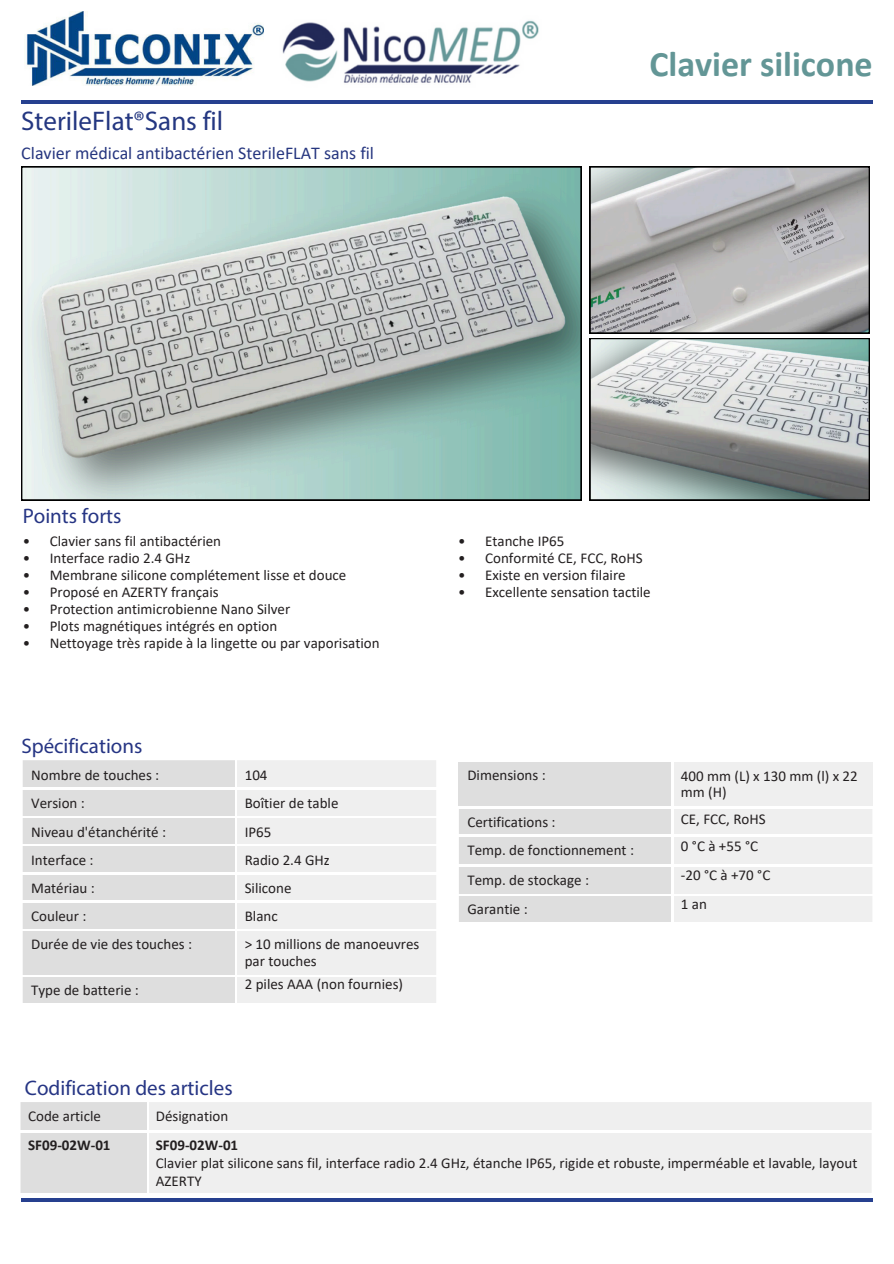
<style>
.page{position:relative;width:894px;height:1264px;background:#fff}
.page>*{position:absolute;margin:0;border:0;box-sizing:border-box;transform-origin:0 0}
.t1{font:700 36px "Calibri";color:#639696}
.t2{font:27px "Myriad Pro";color:#243781}
.t3{font:21px "Myriad Pro";color:#263584}
.t4{font:18px "Calibri";color:#26367f}
.t5{font:15px/16.8px "Calibri";color:#231f20}
.s1{font-weight:700}
</style>
<div class="page">
<hr style="left:21px;top:101px;width:851px;height:3px;background:#26408f">
<hr style="left:21px;top:1198px;width:851px;height:3px;background:#26408f">
<div style="left:23px;top:760px;width:212px;height:243px;background:#dedede"></div>
<div style="left:237px;top:760px;width:199px;height:243px;background:#efefef"></div>
<hr style="left:23px;top:787px;width:213px;height:2px;background:#fff">
<hr style="left:236px;top:787px;width:200px;height:2px;background:#fff">
<hr style="left:23px;top:816px;width:213px;height:1px;background:#fff">
<hr style="left:236px;top:816px;width:200px;height:1px;background:#fff">
<hr style="left:23px;top:844px;width:213px;height:1px;background:#fff">
<hr style="left:23px;top:872px;width:213px;height:2px;background:#fff">
<hr style="left:236px;top:844px;width:200px;height:1px;background:#fff">
<hr style="left:236px;top:872px;width:200px;height:2px;background:#fff">
<hr style="left:23px;top:900px;width:213px;height:2px;background:#fff">
<hr style="left:23px;top:929px;width:213px;height:1px;background:#fff">
<hr style="left:23px;top:975px;width:213px;height:1px;background:#fff">
<hr style="left:236px;top:900px;width:200px;height:2px;background:#fff">
<hr style="left:236px;top:929px;width:200px;height:1px;background:#fff">
<hr style="left:236px;top:975px;width:200px;height:1px;background:#fff">
<div style="left:459px;top:761px;width:213px;height:46px;background:#dedede"></div>
<div style="left:672px;top:761px;width:200px;height:46px;background:#efefef"></div>
<svg style="left:459px;top:809px;width:413px;height:113px"></svg>
<hr style="left:459px;top:806px;width:213px;height:2px;background:#fff">
<hr style="left:671px;top:761px;width:2px;height:45px;background:#fff">
<hr style="left:671px;top:808px;width:2px;height:26px;background:#fff">
<hr style="left:672px;top:806px;width:200px;height:2px;background:#fff">
<hr style="left:459px;top:834px;width:213px;height:2px;background:#fff">
<hr style="left:671px;top:836px;width:2px;height:28px;background:#fff">
<hr style="left:671px;top:866px;width:2px;height:28px;background:#fff">
<hr style="left:671px;top:895px;width:2px;height:27px;background:#fff">
<hr style="left:672px;top:834px;width:200px;height:2px;background:#fff">
<hr style="left:459px;top:864px;width:213px;height:2px;background:#fff">
<hr style="left:459px;top:894px;width:213px;height:1px;background:#fff">
<hr style="left:672px;top:864px;width:200px;height:2px;background:#fff">
<hr style="left:672px;top:894px;width:200px;height:1px;background:#fff">
<div style="left:21px;top:1102px;width:126px;height:91px;background:#dedede"></div>
<div style="left:149px;top:1102px;width:722px;height:91px;background:#efefef"></div>
<hr style="left:21px;top:1130px;width:127px;height:2px;background:#fff">
<hr style="left:148px;top:1130px;width:723px;height:2px;background:#fff">
<img style="left:282px;top:20px;width:257px;height:63px">
<img style="left:25px;top:12px;width:238px;height:74px">
<svg style="left:589px;top:338px;width:280px;height:162px;background:#acb2b1"></svg>
<svg style="left:589px;top:166px;width:280px;height:167px;background:#afafb0"></svg>
<svg style="left:21px;top:166px;width:560px;height:334px;background:#acbfbb"></svg>
<p class="t2" style="left:21px;top:110px;width:203px">SterileFlat®Sans fil</p>
<p class="t4" style="left:21px;top:146px;width:354px">Clavier médical antibactérien SterileFLAT sans fil</p>
<p class="t1" style="left:649px;top:49px;width:225px">Clavier silicone</p>
<p class="t3" style="left:23px;top:507px;width:100px">Points forts</p>
<p class="t5" style="left:23px;top:534px;width:9px;text-align:justify">• • • • • • •</p>
<p class="t5" style="left:50px;top:534px;width:331px">Clavier sans fil antibactérien<br>Interface radio 2.4 GHz<br>Membrane silicone complétement lisse et douce Proposé en AZERTY français<br>Protection antimicrobienne Nano Silver<br>Plots magnétiques intégrés en option<br>Nettoyage très rapide à la lingette ou par vaporisation</p>
<p class="t3" style="left:21px;top:737px;width:123px">Spécifications</p>
<p class="t5" style="left:31px;top:762px;width:162px;line-height:28.2px">Nombre de touches :<br>Version :<br>Niveau d'étanchérité :<br>Interface :<br>Matériau :<br>Couleur :<br>Durée de vie des touches :</p>
<h3 class="t5" style="left:31px;top:983px;width:109px">Type de batterie :</h3>
<p class="t5" style="left:245px;top:762px;width:176px;line-height:28.2px">104<br>Boîtier de table<br>IP65<br>Radio 2.4 GHz<br>Silicone<br>Blanc<br>&gt; 10 millions de manoeuvres</p>
<h2 class="t5" style="left:245px;top:953px;width:74px">par touches</h2>
<p class="t5" style="left:245px;top:976px;width:160px">2 piles AAA (non fournies)</p>
<p class="t3" style="left:25px;top:1078px;width:209px">Codification des articles</p>
<p class="t5" style="left:458px;top:534px;width:9px;text-align:justify">• • • •</p>
<p class="t5" style="left:485px;top:534px;width:167px">Etanche IP65<br>Conformité CE, FCC, RoHS<br>Existe en version filaire<br>Excellente sensation tactile</p>
<p class="t5" style="left:467px;top:768px;width:80px">Dimensions :</p>
<p class="t5" style="left:467px;top:809px;width:168px;line-height:28.2px">Certifications :<br>Temp. de fonctionnement :</p>
<h2 class="t5" style="left:467px;top:872px;width:123px">Temp. de stockage :</h2>
<p class="t5" style="left:467px;top:901px;width:62px">Garantie :</p>
<p class="t5" style="left:680px;top:768px;width:178px">400 mm (L) x 130 mm (l) x 22 mm (H)</p>
<p class="t5" style="left:680px;top:812px;width:86px">CE, FCC, RoHS</p>
<p class="t5" style="left:680px;top:839px;width:79px">0 °C à +55 °C</p>
<p class="t5" style="left:680px;top:867px;width:91px">-20 °C à +70 °C</p>
<p class="t5" style="left:680px;top:896px;width:28px">1 an</p>
<h1 class="t5" style="left:28px;top:1102px;width:84px;line-height:29.2px">Code article<br><span class="s1">SF09-02W-01</span></h1>
<p class="t5" style="left:156px;top:1102px;width:84px;line-height:29.2px">Désignation<br><span class="s1">SF09-02W-01</span></p>
<p class="t5" style="left:156px;top:1155px;width:702px">Clavier plat silicone sans fil, interface radio 2.4 GHz, étanche IP65, rigide et robuste, imperméable et lavable, layout</p>
<p class="t5" style="left:156px;top:1173px;width:47px">AZERTY</p>
</div>
